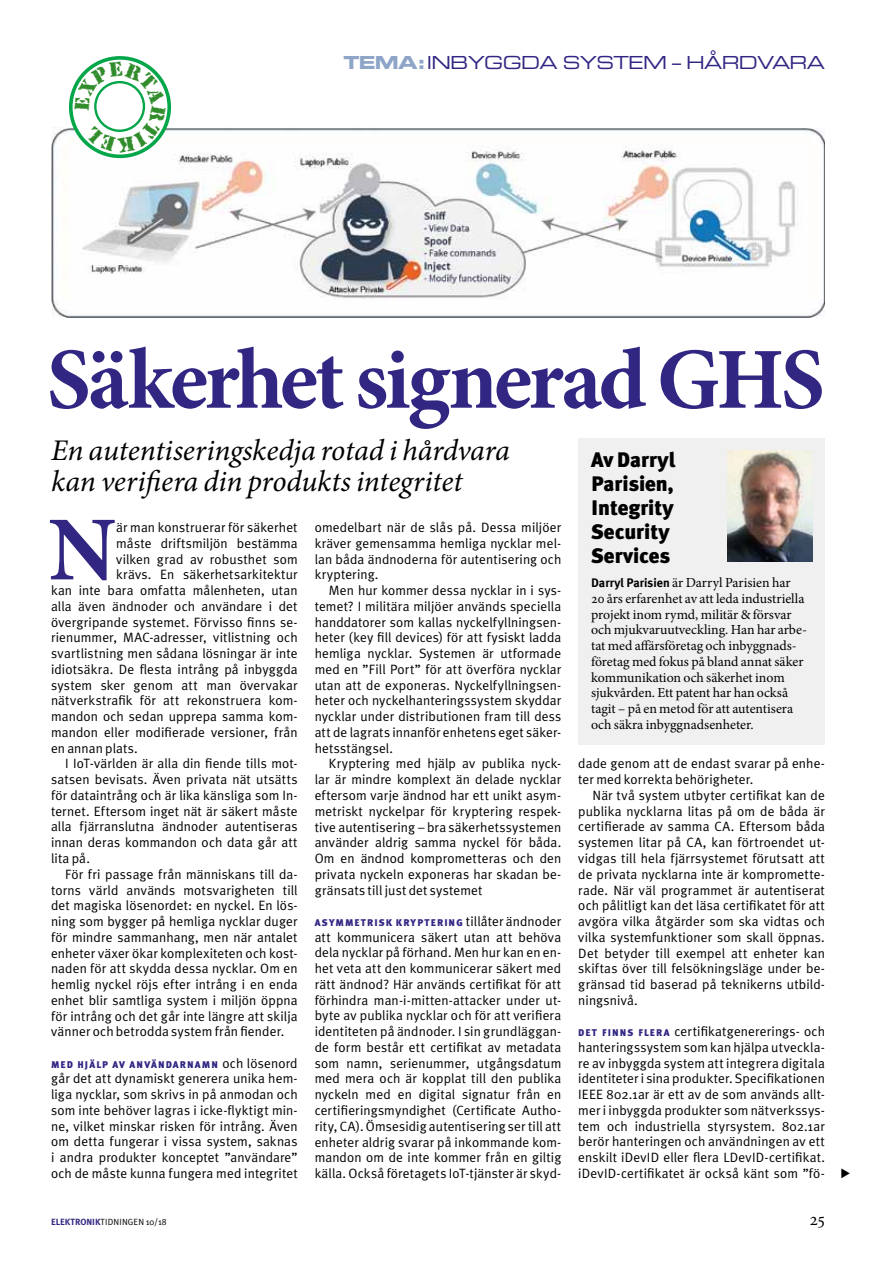
<style>
.page{position:relative;width:893px;height:1263px;background:#fff}
.page>*{position:absolute;margin:0;border:0;box-sizing:border-box;transform-origin:0 0}
.t1{font:700 91.5px "Minion Pro";color:#312783}
.t2{font:700 87px "Minion Pro";letter-spacing:-.04em;color:#312783}
.t3{font:italic 30px/31.5px "Minion Pro";letter-spacing:-.005em;color:#000}
.t4{font:900 21px/24px "Meta Plus";color:#000}
.t5{font:18px "Eurostile Extended Two";letter-spacing:-.04em;color:#312783}
.t6{font:13.8px/15.8px "Minion Pro";letter-spacing:-.005em;color:#000}
.t7{font:13.5px/15.8px "Meta Plus Normal";letter-spacing:.01em;color:#000;text-align:justify}
.t8{font:900 9.75px "Meta Plus";letter-spacing:.11em;color:#312783}
.t9{font:9px "Meta Plus Normal";letter-spacing:.01em;color:#000}
.s1{font-family:"Eurostile Bold Extended Two";color:#8ea5c8}
.s2{font-family:"Meta Plus Normal";font-weight:400;font-size:13.5px;color:#000}
.s3{font-family:"Meta Plus";font-weight:700;color:#312783}
.s4{font-family:"Meta Plus";font-weight:700;font-size:12.3px}
.s5{font-family:"Meta Plus";font-weight:900;font-size:9.75px;color:#312783}
</style>
<div class="page">
<div style="left:578px;top:438px;width:247px;height:306px;background:#f0f0f0"></div>
<img style="left:727px;top:451px;width:85px;height:110px">
<img style="left:51px;top:128px;width:774px;height:190px">
<svg style="left:69px;top:56px;width:102px;height:102px"></svg>
<h3 class="t5" style="left:343px;top:51px;width:483px"><span class="s1">TEMA:</span>INBYGGDA SYSTEM – HÅRDVARA</h3>
<h2 class="t2" style="left:47px;top:319px;width:779px">Säkerhet signerad GHS</h2>
<h3 class="t3" style="left:51px;top:434px;width:460px">En autentiseringskedja rotad i hårdvara kan verifiera din produkts integritet</h3>
<h1 class="t1" style="left:48px;top:486px;width:69px">N</h1>
<p class="t7" style="left:116px;top:519px;width:183px">är man konstruerar för säkerhet</p>
<p class="t7" style="left:116px;top:535px;width:183px">måste driftsmiljön bestämma</p>
<p class="t7" style="left:116px;top:551px;width:183px">vilken grad av robusthet som</p>
<p class="t7" style="left:116px;top:567px;width:183px">krävs. En säkerhetsarkitektur</p>
<p class="t7" style="left:51px;top:582px;width:248px">kan inte bara omfatta målenheten, utan</p>
<p class="t7" style="left:51px;top:598px;width:248px">alla även ändnoder och användare i det</p>
<p class="t7" style="left:51px;top:614px;width:248px">övergripande systemet. Förvisso finns se-</p>
<p class="t7" style="left:51px;top:630px;width:248px">rienummer, MAC-adresser, vitlistning och</p>
<p class="t7" style="left:51px;top:645px;width:248px">svartlistning men sådana lösningar är inte</p>
<p class="t7" style="left:51px;top:661px;width:248px">idiotsäkra. De flesta intrång på inbyggda</p>
<p class="t7" style="left:51px;top:677px;width:248px">system sker genom att man övervakar</p>
<p class="t7" style="left:51px;top:693px;width:248px">nätverkstrafik för att rekonstruera kom-</p>
<p class="t7" style="left:51px;top:708px;width:248px">mandon och sedan upprepa samma kom-</p>
<p class="t7" style="left:51px;top:724px;width:248px">mandon eller modifierade versioner, från</p>
<p class="t7" style="left:51px;top:740px;width:88px">en annan plats.</p>
<p class="t7" style="left:65px;top:756px;width:234px">I IoT-världen är alla din fiende tills mot-</p>
<p class="t7" style="left:51px;top:771px;width:248px">satsen bevisats. Även privata nät utsätts</p>
<p class="t7" style="left:51px;top:787px;width:248px">för dataintrång och är lika känsliga som In-</p>
<p class="t7" style="left:51px;top:803px;width:248px">ternet. Eftersom inget nät är säkert måste</p>
<p class="t7" style="left:51px;top:819px;width:248px">alla fjärranslutna ändnoder autentiseras</p>
<p class="t7" style="left:51px;top:834px;width:248px">innan deras kommandon och data går att</p>
<p class="t7" style="left:51px;top:850px;width:40px">lita på.</p>
<p class="t7" style="left:65px;top:866px;width:234px">För fri passage från människans till da-</p>
<p class="t7" style="left:51px;top:882px;width:248px">torns värld används motsvarigheten till</p>
<p class="t7" style="left:51px;top:897px;width:248px">det magiska lösenordet: en nyckel. En lös-</p>
<p class="t7" style="left:51px;top:913px;width:248px">ning som bygger på hemliga nycklar duger</p>
<p class="t7" style="left:51px;top:929px;width:248px">för mindre sammanhang, men när antalet</p>
<p class="t7" style="left:51px;top:945px;width:248px">enheter växer ökar komplexiteten och kost-</p>
<p class="t7" style="left:51px;top:960px;width:248px">naden för att skydda dessa nycklar. Om en</p>
<p class="t7" style="left:51px;top:976px;width:248px">hemlig nyckel röjs efter intrång i en enda</p>
<p class="t7" style="left:51px;top:992px;width:248px">enhet blir samtliga system i miljön öppna</p>
<p class="t7" style="left:51px;top:1008px;width:248px">för intrång och det går inte längre att skilja</p>
<p class="t7" style="left:51px;top:1023px;width:235px">vänner och betrodda system från fiender.</p>
<p class="t8" style="left:51px;top:1058px;width:248px">MED HJÄLP AV ANVÄNDARNAMN <span class="s2">och lösenord</span></p>
<p class="t7" style="left:51px;top:1071px;width:248px">går det att dynamiskt generera unika hem&shy;liga nycklar, som skrivs in på anmodan och som inte behöver lagras i icke-flyktigt min&shy;ne, vilket minskar risken för intrång. Även om detta fungerar i vissa system, saknas i andra produkter konceptet ”användare” och de måste kunna fungera med integritet</p>
<p class="t9" style="left:51px;top:1216px;width:117px"><span class="s3">ELEKTRONIK</span>TIDNINGEN 10/18</p>
<p class="t7" style="left:315px;top:519px;width:248px">omedelbart när de slås på. Dessa miljöer kräver gemensamma hemliga nycklar mel&shy;lan båda ändnoderna för autentisering och kryptering.</p>
<p class="t7" style="left:315px;top:582px;width:248px;text-indent:14px">Men hur kommer dessa nycklar in i sys&shy;temet? I militära miljöer används speciella handdatorer som kallas nyckelfyllningsen&shy;heter (key fill devices) för att fysiskt ladda hemliga nycklar. Systemen är utformade med en ”Fill Port” för att överföra nycklar utan att de exponeras. Nyckelfyllningsen&shy;heter och nyckelhanteringssystem skyddar nycklar under distributionen fram till dess att de lagrats innanför enhetens eget säker&shy;hetsstängsel.</p>
<p class="t7" style="left:315px;top:756px;width:248px;text-indent:14px">Kryptering med hjälp av publika nyck&shy;lar är mindre komplext än delade nycklar eftersom varje ändnod har ett unikt asym&shy;metriskt nyckelpar för kryptering respek&shy;tive autentisering – bra säkerhetssystemen använder aldrig samma nyckel för båda.<br>Om en ändnod komprometteras och den privata nyckeln exponeras har skadan be&shy;gränsats till just det systemet</p>
<p class="t8" style="left:315px;top:917px;width:248px">ASYMM ETRISK KRYPTERING <span class="s2">tillåter ändnoder</span></p>
<p class="t7" style="left:315px;top:929px;width:248px">att kommunicera säkert utan att behöva dela nycklar på förhand. Men hur kan en en&shy;het veta att den kommunicerar säkert med rätt ändnod? Här används certifikat för att förhindra man-i-mitten-attacker under ut&shy;byte av publika nycklar och för att verifiera identiteten på ändnoder. I sin grundläggan&shy;de form består ett certifikat av metadata som namn, serienummer, utgångsdatum med mera och är kopplat till den publika nyckeln med en digital signatur från en certifieringsmyndighet (Certificate Autho&shy;rity, CA). Ömsesidig autentisering ser till att enheter aldrig svarar på inkommande kom&shy;mandon om de inte kommer från en giltig källa. Också företagets IoT-tjänster är skyd-</p>
<h3 class="t4" style="left:591px;top:447px;width:86px">AV DARRYL<br>PARISIEN,<br>I NTEGRITY<br>SECURITY<br>SERVICES</h3>
<p class="t6" style="left:591px;top:575px;width:217px"><span class="s4">Darryl Parisien</span> är Darryl Parisien har 20 års erfarenhet av att leda industriella projekt inom rymd, militär &amp; försvar och mjukvaruutveckling. Han har arbe&shy;tat med affärsföretag och inbyggnads&shy;företag med fokus på bland annat säker kommunikation och säkerhet inom sjukvården. Ett patent har han också tagit – på en metod för att autentisera och säkra inbyggnadsenheter.</p>
<p class="t7" style="left:578px;top:756px;width:248px">dade genom att de endast svarar på enhe&shy;ter med korrekta behörigheter.</p>
<p class="t7" style="left:578px;top:787px;width:248px;text-indent:14px">När två system utbyter certifikat kan de publika nycklarna litas på om de båda är certifierade av samma CA. Eftersom båda systemen litar på CA, kan förtroendet ut&shy;vidgas till hela fjärrsystemet förutsatt att de privata nycklarna inte är kompromette&shy;rade. När väl programmet är autentiserat och pålitligt kan det läsa certifikatet för att avgöra vilka åtgärder som ska vidtas och vilka systemfunktioner som skall öppnas.<br>Det betyder till exempel att enheter kan skiftas över till felsökningsläge under be&shy;gränsad tid baserad på teknikerns utbild&shy;ningsnivå.</p>
<p class="t7" style="left:578px;top:1023px;width:248px"><span class="s5">D ET FINNS F LER A</span> certifikatgenererings- och hanteringssystem som kan hjälpa utveckla&shy;re av inbyggda system att integrera digitala identiteter i sina produkter. Specifikationen IEEE 802.1ar är ett av de som används allt&shy;mer i inbyggda produkter som nätverkssys&shy;tem och industriella styrsystem. 802.1ar berör hanteringen och användningen av ett enskilt iDevID eller flera LDevID-certifikat. iDevID-certifikatet är också känt som ”fö-</p>
</div>
